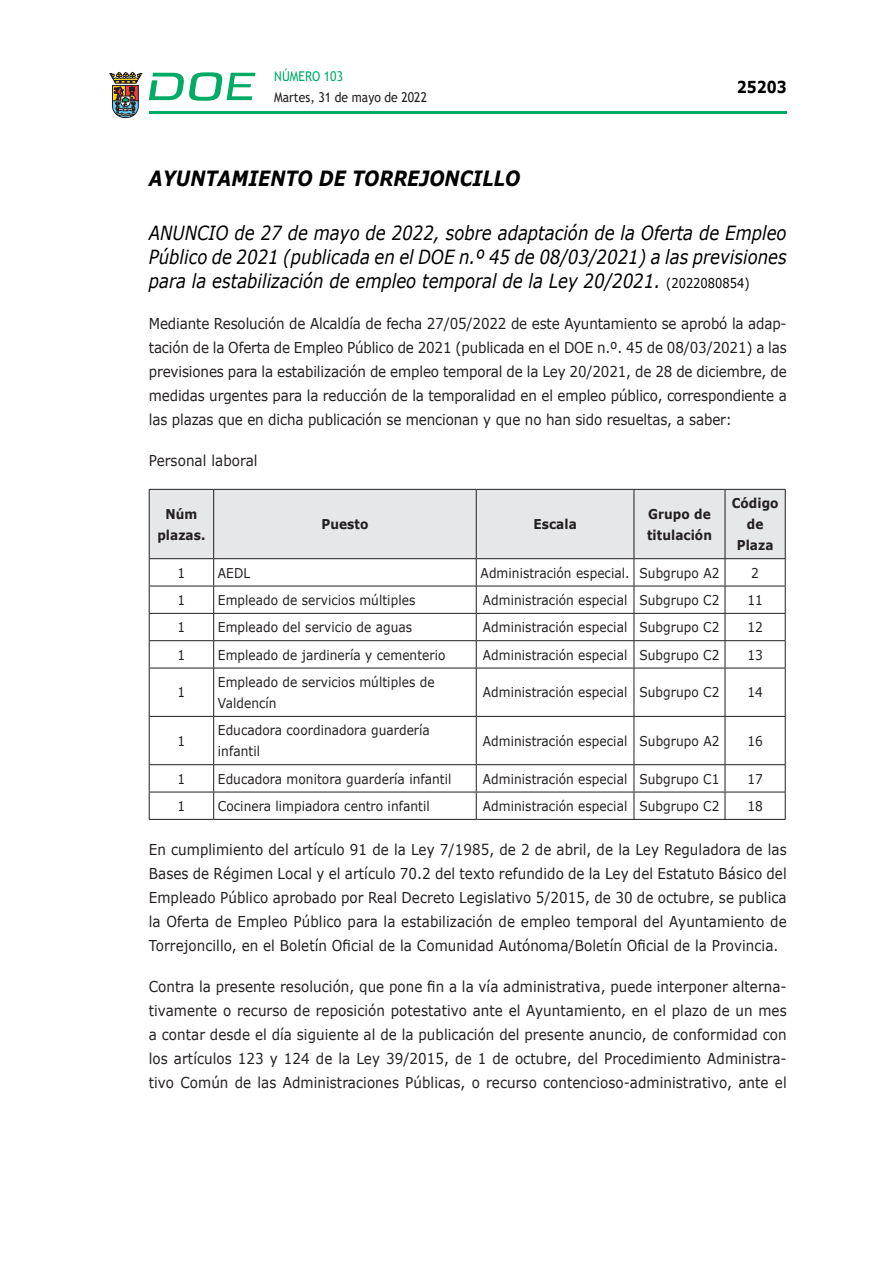
<style>
.page{position:relative;width:893px;height:1263px;background:#fff}
.page>*{position:absolute;margin:0;border:0;box-sizing:border-box;transform-origin:0 0}
.ORGANISMO{font:italic 700 21px "Verdana";color:#000;scale:.85 1}
.SUBORGANISMO{font:italic 19.5px/24px "Verdana";color:#000;text-align:justify;scale:.85 1}
.t1{font:700 16.5px "Verdana";color:#000;scale:.85 1}
.CUERPO_DE_TEXTO{font:15px/24px "Verdana";letter-spacing:.005em;color:#231f20;text-align:justify;scale:.9 1}
.CUERPO_DE_TEXTO-2{font:13.5px/21px "Verdana";letter-spacing:.005em;color:#231f20;scale:.9 1}
.TABLATITULO{font:700 13.5px/21px "Verdana";letter-spacing:.005em;color:#231f20;text-align:center;scale:.9 1}
.t2{font:13.5px "Trebuchet MS";color:#231f20;scale:.9 1}
.t3{font:13.5px "Trebuchet MS";color:#00ab67;scale:.9 1}
.s1{font-style:normal;font-size:13.5px}
</style>
<div class="page">
<hr style="left:149px;top:111px;width:638px;height:3px;background:#00ab66">
<svg style="left:109px;top:72px;width:33px;height:46px"></svg>
<svg style="left:149px;top:72px;width:106px;height:29px"></svg>
<svg style="left:149px;top:489px;width:637px;height:179px"></svg>
<hr style="left:149px;top:668px;width:65px;height:1px;background:#231f20">
<hr style="left:149px;top:668px;width:1px;height:48px;background:#231f20">
<hr style="left:214px;top:668px;width:262px;height:1px;background:#231f20">
<hr style="left:213px;top:668px;width:1px;height:48px;background:#231f20">
<hr style="left:476px;top:668px;width:158px;height:1px;background:#231f20">
<hr style="left:476px;top:668px;width:1px;height:48px;background:#231f20">
<hr style="left:634px;top:668px;width:91px;height:1px;background:#231f20">
<hr style="left:634px;top:668px;width:1px;height:48px;background:#231f20">
<hr style="left:725px;top:668px;width:61px;height:1px;background:#231f20">
<hr style="left:725px;top:668px;width:1px;height:48px;background:#231f20">
<hr style="left:785px;top:668px;width:1px;height:48px;background:#231f20">
<hr style="left:149px;top:716px;width:65px;height:1px;background:#231f20">
<hr style="left:149px;top:717px;width:1px;height:47px;background:#231f20">
<hr style="left:214px;top:716px;width:262px;height:1px;background:#231f20">
<hr style="left:213px;top:717px;width:1px;height:47px;background:#231f20">
<hr style="left:476px;top:716px;width:158px;height:1px;background:#231f20">
<hr style="left:476px;top:717px;width:1px;height:47px;background:#231f20">
<hr style="left:634px;top:716px;width:91px;height:1px;background:#231f20">
<hr style="left:634px;top:717px;width:1px;height:47px;background:#231f20">
<hr style="left:725px;top:716px;width:61px;height:1px;background:#231f20">
<hr style="left:725px;top:717px;width:1px;height:47px;background:#231f20">
<hr style="left:785px;top:717px;width:1px;height:47px;background:#231f20">
<hr style="left:149px;top:764px;width:65px;height:1px;background:#231f20">
<hr style="left:214px;top:764px;width:262px;height:1px;background:#231f20">
<hr style="left:476px;top:764px;width:158px;height:1px;background:#231f20">
<hr style="left:634px;top:764px;width:91px;height:1px;background:#231f20">
<hr style="left:725px;top:764px;width:61px;height:1px;background:#231f20">
<hr style="left:149px;top:792px;width:65px;height:1px;background:#231f20">
<svg style="left:149px;top:765px;width:1px;height:54px"></svg>
<hr style="left:214px;top:792px;width:262px;height:1px;background:#231f20">
<svg style="left:213px;top:765px;width:1px;height:54px"></svg>
<hr style="left:476px;top:792px;width:158px;height:1px;background:#231f20">
<svg style="left:476px;top:765px;width:1px;height:54px"></svg>
<hr style="left:634px;top:792px;width:91px;height:1px;background:#231f20">
<svg style="left:634px;top:765px;width:1px;height:54px"></svg>
<hr style="left:725px;top:792px;width:61px;height:1px;background:#231f20">
<svg style="left:725px;top:765px;width:1px;height:54px"></svg>
<svg style="left:785px;top:765px;width:1px;height:54px"></svg>
<hr style="left:149px;top:819px;width:65px;height:1px;background:#231f20">
<hr style="left:214px;top:819px;width:262px;height:1px;background:#231f20">
<hr style="left:476px;top:819px;width:158px;height:1px;background:#231f20">
<hr style="left:634px;top:819px;width:91px;height:1px;background:#231f20">
<hr style="left:725px;top:819px;width:61px;height:1px;background:#231f20">
<p class="t3" style="left:274px;top:67px;width:78px">NÚMERO 103</p>
<p class="t2" style="left:274px;top:88px;width:171px">Martes, 31 de mayo de 2022</p>
<p class="t1" style="left:737px;top:75px;width:60px">25203</p>
<p class="ORGANISMO" style="left:149px;top:164px;width:438px">AYUNTAMIENTO DE TORREJONCILLO</p>
<p class="SUBORGANISMO" style="left:149px;top:221px;width:752px">ANUNCIO de 27 de mayo de 2022, sobre adaptación de la Oferta de Empleo Público de 2021 (publicada en el DOE n.º 45 de 08/03/2021) a las previsiones para la estabilización de empleo temporal de la Ley 20/2021. <span class="s1">(2022080854)</span></p>
<p class="CUERPO_DE_TEXTO" style="left:149px;top:311px;width:710px">Mediante Resolución de Alcaldía de fecha 27/05/2022 de este Ayuntamiento se aprobó la adap&shy;tación de la Oferta de Empleo Público de 2021 (publicada en el DOE n.º. 45 de 08/03/2021) a las previsiones para la estabilización de empleo temporal de la Ley 20/2021, de 28 de diciembre, de medidas urgentes para la reducción de la temporalidad en el empleo público, correspondiente a las plazas que en dicha publicación se mencionan y que no han sido resueltas, a saber:</p>
<p class="CUERPO_DE_TEXTO" style="left:149px;top:448px;width:122px">Personal laboral</p>
<p class="TABLATITULO" style="left:157px;top:503px;width:55px">Núm plazas.</p>
<p class="TABLATITULO" style="left:321px;top:513px;width:54px">Puesto</p>
<p class="TABLATITULO" style="left:533px;top:513px;width:50px">Escala</p>
<p class="TABLATITULO" style="left:647px;top:503px;width:74px;text-align:left">Grupo de titulación</p>
<p class="TABLATITULO" style="left:732px;top:492px;width:54px">Código de<br>Plaza</p>
<p class="CUERPO_DE_TEXTO-2" style="left:178px;top:562px;width:10px">1</p>
<p class="CUERPO_DE_TEXTO-2" style="left:218px;top:562px;width:37px">AEDL</p>
<p class="CUERPO_DE_TEXTO-2" style="left:481px;top:562px;width:167px">Administración especial.</p>
<p class="CUERPO_DE_TEXTO-2" style="left:640px;top:562px;width:90px">Subgrupo A2</p>
<p class="CUERPO_DE_TEXTO-2" style="left:751px;top:562px;width:10px">2</p>
<p class="CUERPO_DE_TEXTO-2" style="left:178px;top:589px;width:10px">1</p>
<p class="CUERPO_DE_TEXTO-2" style="left:218px;top:589px;width:221px">Empleado de servicios múltiples</p>
<p class="CUERPO_DE_TEXTO-2" style="left:483px;top:589px;width:162px">Administración especial</p>
<p class="CUERPO_DE_TEXTO-2" style="left:639px;top:589px;width:90px">Subgrupo C2</p>
<p class="CUERPO_DE_TEXTO-2" style="left:747px;top:589px;width:19px">11</p>
<p class="CUERPO_DE_TEXTO-2" style="left:178px;top:617px;width:10px">1</p>
<p class="CUERPO_DE_TEXTO-2" style="left:218px;top:617px;width:217px">Empleado del servicio de aguas</p>
<p class="CUERPO_DE_TEXTO-2" style="left:483px;top:617px;width:162px">Administración especial</p>
<p class="CUERPO_DE_TEXTO-2" style="left:639px;top:617px;width:90px">Subgrupo C2</p>
<p class="CUERPO_DE_TEXTO-2" style="left:747px;top:617px;width:19px">12</p>
<p class="CUERPO_DE_TEXTO-2" style="left:178px;top:644px;width:10px">1</p>
<p class="CUERPO_DE_TEXTO-2" style="left:218px;top:644px;width:254px">Empleado de jardinería y cementerio</p>
<p class="CUERPO_DE_TEXTO-2" style="left:483px;top:644px;width:162px">Administración especial</p>
<p class="CUERPO_DE_TEXTO-2" style="left:639px;top:644px;width:90px">Subgrupo C2</p>
<p class="CUERPO_DE_TEXTO-2" style="left:747px;top:644px;width:19px">13</p>
<p class="CUERPO_DE_TEXTO-2" style="left:178px;top:682px;width:10px">1</p>
<p class="CUERPO_DE_TEXTO-2" style="left:218px;top:671px;width:242px">Empleado de servicios múltiples de<br>Valdencín</p>
<p class="CUERPO_DE_TEXTO-2" style="left:483px;top:682px;width:162px">Administración especial</p>
<p class="CUERPO_DE_TEXTO-2" style="left:639px;top:682px;width:90px">Subgrupo C2</p>
<p class="CUERPO_DE_TEXTO-2" style="left:747px;top:682px;width:19px">14</p>
<p class="CUERPO_DE_TEXTO-2" style="left:178px;top:730px;width:10px">1</p>
<p class="CUERPO_DE_TEXTO-2" style="left:218px;top:720px;width:237px">Educadora coordinadora guardería infantil</p>
<p class="CUERPO_DE_TEXTO-2" style="left:483px;top:730px;width:162px">Administración especial</p>
<p class="CUERPO_DE_TEXTO-2" style="left:640px;top:730px;width:90px">Subgrupo A2</p>
<p class="CUERPO_DE_TEXTO-2" style="left:747px;top:730px;width:19px">16</p>
<p class="CUERPO_DE_TEXTO-2" style="left:178px;top:768px;width:10px">1</p>
<p class="CUERPO_DE_TEXTO-2" style="left:218px;top:768px;width:261px">Educadora monitora guardería infantil</p>
<p class="CUERPO_DE_TEXTO-2" style="left:483px;top:768px;width:162px">Administración especial</p>
<p class="CUERPO_DE_TEXTO-2" style="left:639px;top:768px;width:90px">Subgrupo C1</p>
<p class="CUERPO_DE_TEXTO-2" style="left:747px;top:768px;width:19px">17</p>
<p class="CUERPO_DE_TEXTO-2" style="left:178px;top:795px;width:10px">1</p>
<p class="CUERPO_DE_TEXTO-2" style="left:218px;top:795px;width:237px">Cocinera limpiadora centro infantil</p>
<p class="CUERPO_DE_TEXTO-2" style="left:483px;top:795px;width:162px">Administración especial</p>
<p class="CUERPO_DE_TEXTO-2" style="left:639px;top:795px;width:90px">Subgrupo C2</p>
<p class="CUERPO_DE_TEXTO-2" style="left:747px;top:795px;width:19px">18</p>
<p class="CUERPO_DE_TEXTO" style="left:149px;top:837px;width:710px">En cumplimiento del artículo 91 de la Ley 7/1985, de 2 de abril, de la Ley Reguladora de las Bases de Régimen Local y el artículo 70.2 del texto refundido de la Ley del Estatuto Básico del Empleado Público aprobado por Real Decreto Legislativo 5/2015, de 30 de octubre, se publica la Oferta de Empleo Público para la estabilización de empleo temporal del Ayuntamiento de Torrejoncillo, en el Boletín Oficial de la Comunidad Autónoma/Boletín Oficial de la Provincia.</p>
<p class="CUERPO_DE_TEXTO" style="left:149px;top:974px;width:710px">Contra la presente resolución, que pone fin a la vía administrativa, puede interponer alterna&shy;tivamente o recurso de reposición potestativo ante el Ayuntamiento, en el plazo de un mes a contar desde el día siguiente al de la publicación del presente anuncio, de conformidad con los artículos 123 y 124 de la Ley 39/2015, de 1 de octubre, del Procedimiento Administra&shy;tivo Común de las Administraciones Públicas, o recurso contencioso-administrativo, ante el</p>
</div>
